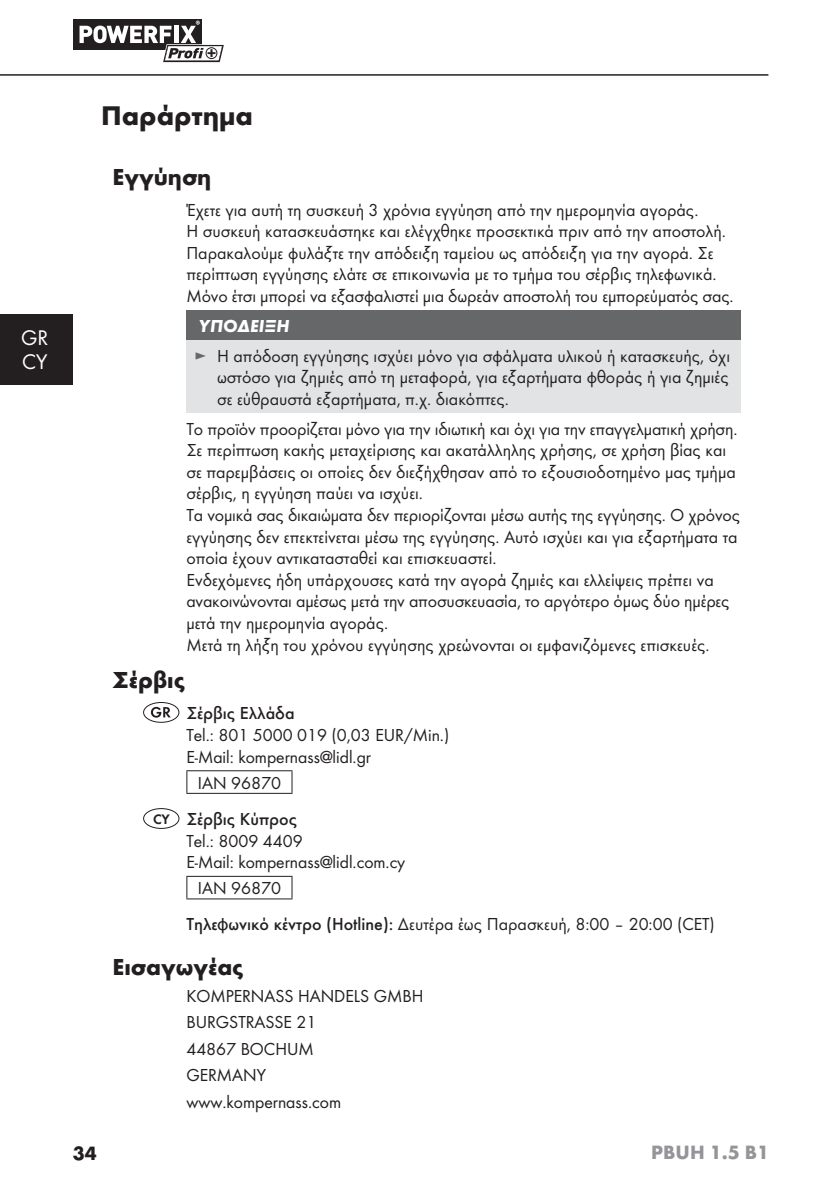
<style>
.page{position:relative;width:840px;height:1192px;background:#fff}
.page>*{position:absolute;margin:0;border:0;box-sizing:border-box;transform-origin:0 0}
.t1{font:700 28px "Futura";color:#231f20}
.t2{font:700 24px "Futura";color:#231f20}
.t3{font:22px/24px "Futura Boo";color:#fff}
.t4{font:700 20px "Futura";color:#939598}
.t5{font:700 20px "Futura";color:#231f20}
.t6{font:18px/21.6px "Futura Boo";color:#231f20}
.t7{font:500 18px "Futura";color:#231f20}
.t8{font:italic 700 18px "Futura";color:#fff}
.s1{color:#656769}
.s2{font-family:"Futura T Dem";font-weight:400;font-size:14.2px}
.s3{font-family:"Futura";font-weight:500}
</style>
<div class="page">
<hr style="left:0;top:74px;width:768px;height:2px;background:#231f20">
<div style="left:0;top:314px;width:73px;height:71px;background:#231f20"></div>
<svg style="left:73px;top:19px;width:151px;height:43px"></svg>
<div style="left:186px;top:310px;width:554px;height:30px;background:#656769"></div>
<div style="left:186px;top:340px;width:554px;height:73px;background:#e2e3e4"></div>
<div style="left:143px;top:702px;width:36px;height:20px;border:1px solid #231f20;border-radius:50%"></div>
<svg style="left:151px;top:707px;width:20px;height:10px"></svg>
<hr style="left:186px;top:770px;width:106px;height:1px;background:#231f20">
<svg style="left:186px;top:771px;width:1px;height:22px"></svg>
<svg style="left:291px;top:771px;width:1px;height:22px"></svg>
<hr style="left:186px;top:793px;width:106px;height:1px;background:#231f20">
<div style="left:143px;top:808px;width:36px;height:21px;border:1px solid #231f20;border-radius:50%"></div>
<hr style="left:186px;top:876px;width:106px;height:1px;background:#231f20">
<svg style="left:186px;top:877px;width:1px;height:21px"></svg>
<svg style="left:291px;top:877px;width:1px;height:21px"></svg>
<hr style="left:186px;top:898px;width:106px;height:1px;background:#231f20">
<p class="t3" style="left:21px;top:327px;width:29px">GR<br>CY</p>
<h1 class="t1" style="left:101px;top:105px;width:153px">Παράρτημα</h1>
<h2 class="t2" style="left:113px;top:168px;width:100px">Εγγύηση</h2>
<p class="t6" style="left:186px;top:200px;width:548px">Έχετε για αυτή τη συσκευή 3 χρόνια εγγύηση από την ημερομηνία αγοράς.<br>Η συσκευή κατασκευάστηκε και ελέγχθηκε προσεκτικά πριν από την αποστολή.<br>Παρακαλούμε φυλάξτε την απόδειξη ταμείου ως απόδειξη για την αγορά. Σε περίπτωση εγγύησης ελάτε σε επικοινωνία με το τμήμα του σέρβις τηλεφωνικά.<br>Μόνο έτσι μπορεί να εξασφαλιστεί μια δωρεάν αποστολή του εμπορεύματός σας.</p>
<p class="t8" style="left:199px;top:320px;width:92px">ΥΠΟΔΕΙΞΗ</p>
<p class="t6" style="left:217px;top:346px;width:514px;text-align:justify;text-indent:-23px"><span class="s1">►</span> Η απόδοση εγγύησης ισχύει μόνο για σφάλματα υλικού ή κατασκευής, όχι ωστόσο για ζημιές από τη μεταφορά, για εξαρτήματα φθοράς ή για ζημιές σε εύθραυστά εξαρτήματα, π.χ. διακόπτες.</p>
<p class="t6" style="left:186px;top:419px;width:555px">Το προϊόν προορίζεται μόνο για την ιδιωτική και όχι για την επαγγελματική χρήση.<br>Σε περίπτωση κακής μεταχείρισης και ακατάλληλης χρήσης, σε χρήση βίας και σε παρεμβάσεις οι οποίες δεν διεξήχθησαν από το εξουσιοδοτημένο μας τμήμα σέρβις, η εγγύηση παύει να ισχύει.<br>Τα νομικά σας δικαιώματα δεν περιορίζονται μέσω αυτής της εγγύησης. Ο χρόνος εγγύησης δεν επεκτείνεται μέσω της εγγύησης. Αυτό ισχύει και για εξαρτήματα τα οποία έχουν αντικατασταθεί και επισκευαστεί.<br>Ενδεχόμενες ήδη υπάρχουσες κατά την αγορά ζημιές και ελλείψεις πρέπει να ανακοινώνονται αμέσως μετά την αποσυσκευασία, το αργότερο όμως δύο ημέρες μετά την ημερομηνία αγοράς.<br>Μετά τη λήξη του χρόνου εγγύησης χρεώνονται οι εμφανιζόμενες επισκευές.</p>
<h2 class="t2" style="left:113px;top:670px;width:74px">Σέρβις</h2>
<p class="t7" style="left:186px;top:702px;width:110px">Σέρβις Ελλάδα</p>
<p class="t6" style="left:186px;top:725px;width:264px">Tel.: 801 5000 019 (0,03 EUR/Min.)<br>E-Mail: kompernass@lidl.gr</p>
<p class="t6" style="left:198px;top:773px;width:84px">IAN 96870</p>
<p class="t7" style="left:153px;top:808px;width:146px"><span class="s2">CY</span> Σέρβις Κύπρος</p>
<p class="t6" style="left:186px;top:831px;width:220px">Tel.: 8009 4409<br>E-Mail: kompernass@lidl.com.cy</p>
<p class="t6" style="left:186px;top:872px;width:530px;line-height:35.2px;text-indent:12px">IAN 96870<br><span class="s3">Τηλεφωνικό κέντρο (Hotline):</span> Δευτέρα έως Παρασκευή, 8:00 – 20:00 (CET)</p>
<h2 class="t2" style="left:113px;top:958px;width:132px">Εισαγωγέας</h2>
<p class="t6" style="left:186px;top:983px;width:238px;line-height:26.6px">KOMPERNASS HANDELS GMBH<br>BURGSTRASSE 21<br>44867 BOCHUM<br>GERMANY www.kompernass.com</p>
<p class="t5" style="left:73px;top:1145px;width:25px">34</p>
<p class="t4" style="left:651px;top:1144px;width:119px">PBUH 1.5 B1</p>
</div>
